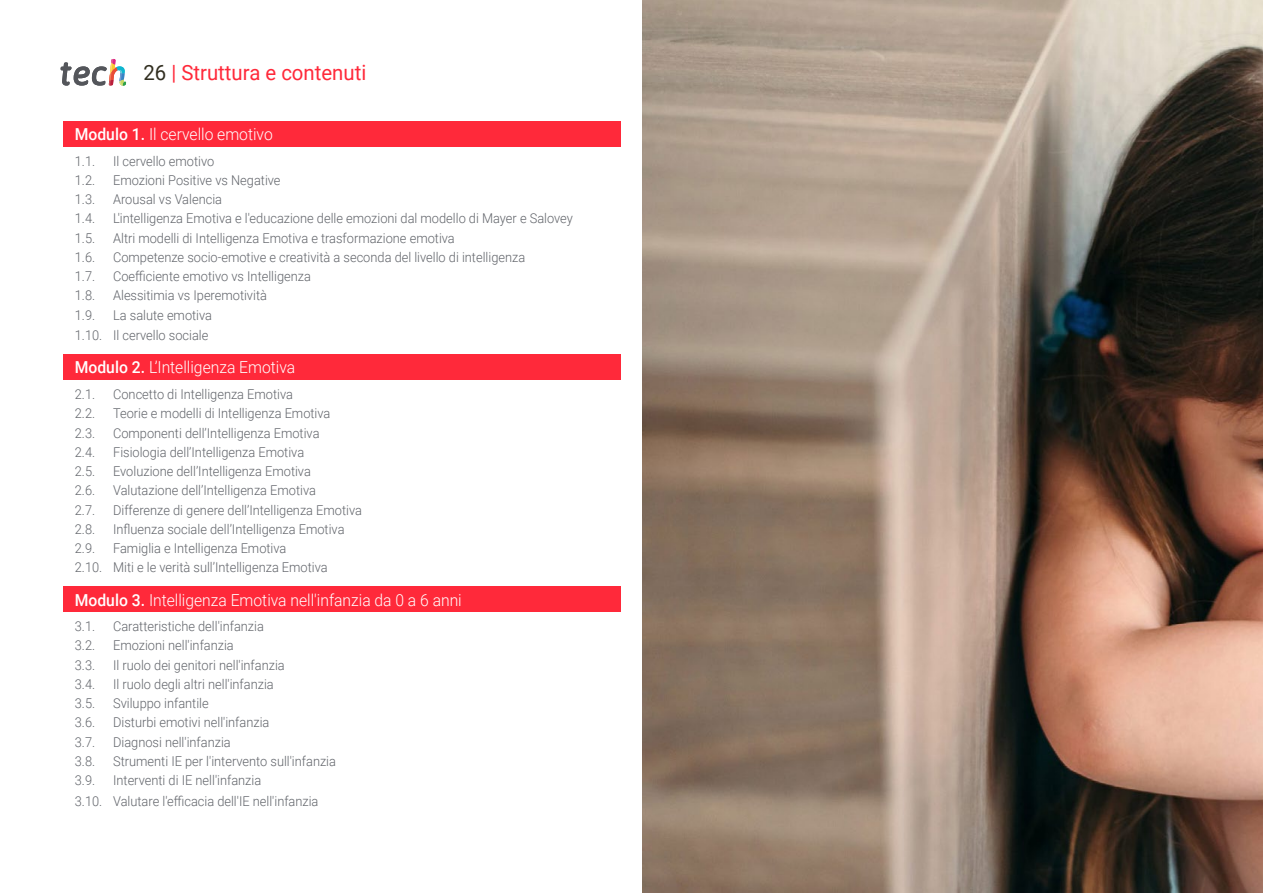
<style>
.page{position:relative;width:1263px;height:893px;background:#fff}
.page>*{position:absolute;margin:0;border:0;box-sizing:border-box;transform-origin:0 0}
.t1{font:21px "Roboto";color:#ff293a}
.t2{font:300 16.5px "Roboto";color:#fff;scale:.95 1}
.t3{font:300 13.5px/20.7px "Roboto";color:#61646a;text-align:right;scale:.95 1}
.s1{color:#312e20}
.s2{font-weight:500}
</style>
<div class="page">
<img style="left:642px;top:0;width:621px;height:893px">
<div style="left:64px;top:121px;width:557px;height:25px;background:#ff293a"></div>
<div style="left:64px;top:355px;width:557px;height:25px;background:#ff293a"></div>
<div style="left:64px;top:587px;width:557px;height:25px;background:#ff293a"></div>
<svg style="left:61px;top:59px;width:65px;height:27px"></svg>
<h1 class="t1" style="left:144px;top:57px;width:224px"><span class="s1">26</span> | Struttura e contenuti</h1>
<p class="t2" style="left:75px;top:123px;width:210px"><span class="s2">Modulo 1.</span> Il cervello emotivo</p>
<p class="t3" style="left:75px;top:150px;width:23px">1.1.</p>
<p class="t3" style="left:113px;top:150px;width:108px">Il cervello emotivo</p>
<p class="t3" style="left:75px;top:169px;width:23px">1.2.</p>
<p class="t3" style="left:113px;top:169px;width:178px">Emozioni Positive vs Negative</p>
<p class="t3" style="left:75px;top:188px;width:23px">1.3.</p>
<p class="t3" style="left:113px;top:188px;width:116px">Arousal vs Valencia</p>
<p class="t3" style="left:75px;top:208px;width:23px">1.4.</p>
<p class="t3" style="left:113px;top:208px;width:485px">L'intelligenza Emotiva e l'educazione delle emozioni dal modello di Mayer e Salovey</p>
<p class="t3" style="left:75px;top:227px;width:23px">1.5.</p>
<p class="t3" style="left:113px;top:227px;width:361px">Altri modelli di Intelligenza Emotiva e trasformazione emotiva</p>
<p class="t3" style="left:75px;top:246px;width:23px">1.6.</p>
<p class="t3" style="left:113px;top:246px;width:435px">Competenze socio-emotive e creatività a seconda del livello di intelligenza</p>
<p class="t3" style="left:75px;top:265px;width:23px">1.7.</p>
<p class="t3" style="left:113px;top:265px;width:210px">Coefficiente emotivo vs Intelligenza</p>
<p class="t3" style="left:75px;top:285px;width:23px">1.8.</p>
<p class="t3" style="left:113px;top:285px;width:163px">Alessitimia vs Iperemotività</p>
<p class="t3" style="left:75px;top:304px;width:23px">1.9.</p>
<p class="t3" style="left:75px;top:304px;width:146px">La salute emotiva<br>1.10. Il cervello sociale</p>
<p class="t2" style="left:75px;top:356px;width:233px"><span class="s2">Modulo 2.</span> L’Intelligenza Emotiva</p>
<p class="t3" style="left:75px;top:383px;width:23px">2.1.</p>
<p class="t3" style="left:113px;top:383px;width:191px">Concetto di Intelligenza Emotiva</p>
<p class="t3" style="left:75px;top:403px;width:23px">2.2.</p>
<p class="t3" style="left:113px;top:403px;width:230px">Teorie e modelli di Intelligenza Emotiva</p>
<p class="t3" style="left:75px;top:422px;width:23px">2.3.</p>
<p class="t3" style="left:113px;top:422px;width:219px">Componenti dell’Intelligenza Emotiva</p>
<p class="t3" style="left:75px;top:441px;width:23px">2.4.</p>
<p class="t3" style="left:113px;top:441px;width:203px">Fisiologia dell’Intelligenza Emotiva</p>
<p class="t3" style="left:75px;top:460px;width:23px">2.5.</p>
<p class="t3" style="left:113px;top:460px;width:210px">Evoluzione dell’Intelligenza Emotiva</p>
<p class="t3" style="left:75px;top:480px;width:23px">2.6.</p>
<p class="t3" style="left:113px;top:480px;width:215px">Valutazione dell’Intelligenza Emotiva</p>
<p class="t3" style="left:75px;top:499px;width:23px">2.7.</p>
<p class="t3" style="left:113px;top:499px;width:263px">Differenze di genere dell’Intelligenza Emotiva</p>
<p class="t3" style="left:75px;top:518px;width:23px">2.8.</p>
<p class="t3" style="left:113px;top:518px;width:245px">Influenza sociale dell’Intelligenza Emotiva</p>
<p class="t3" style="left:75px;top:537px;width:23px">2.9.</p>
<p class="t3" style="left:75px;top:538px;width:268px;line-height:19.2px;text-align:center">Famiglia e Intelligenza Emotiva<br>2.10. Miti e le verità sull’Intelligenza Emotiva</p>
<p class="t2" style="left:75px;top:588px;width:409px"><span class="s2">Modulo 3.</span> Intelligenza Emotiva nell'infanzia da 0 a 6 anni</p>
<p class="t3" style="left:75px;top:615px;width:23px">3.1.</p>
<p class="t3" style="left:113px;top:615px;width:160px">Caratteristiche dell'infanzia</p>
<p class="t3" style="left:75px;top:635px;width:23px">3.2.</p>
<p class="t3" style="left:113px;top:635px;width:129px">Emozioni nell'infanzia</p>
<p class="t3" style="left:75px;top:654px;width:23px">3.3.</p>
<p class="t3" style="left:113px;top:654px;width:182px">Il ruolo dei genitori nell'infanzia</p>
<p class="t3" style="left:75px;top:673px;width:23px">3.4.</p>
<p class="t3" style="left:113px;top:673px;width:171px">Il ruolo degli altri nell'infanzia</p>
<p class="t3" style="left:75px;top:692px;width:23px">3.5.</p>
<p class="t3" style="left:113px;top:692px;width:102px">Sviluppo infantile</p>
<p class="t3" style="left:75px;top:712px;width:23px">3.6.</p>
<p class="t3" style="left:113px;top:712px;width:166px">Disturbi emotivi nell'infanzia</p>
<p class="t3" style="left:75px;top:731px;width:23px">3.7.</p>
<p class="t3" style="left:113px;top:731px;width:125px">Diagnosi nell'infanzia</p>
<p class="t3" style="left:75px;top:750px;width:23px">3.8.</p>
<p class="t3" style="left:113px;top:750px;width:236px">Strumenti IE per l'intervento sull'infanzia</p>
<p class="t3" style="left:75px;top:769px;width:23px">3.9.</p>
<p class="t3" style="left:75px;top:769px;width:258px;text-align:left;text-indent:38px">Interventi di IE nell'infanzia<br>3.10. Valutare l'efficacia dell'IE nell'infanzia</p>
</div>
